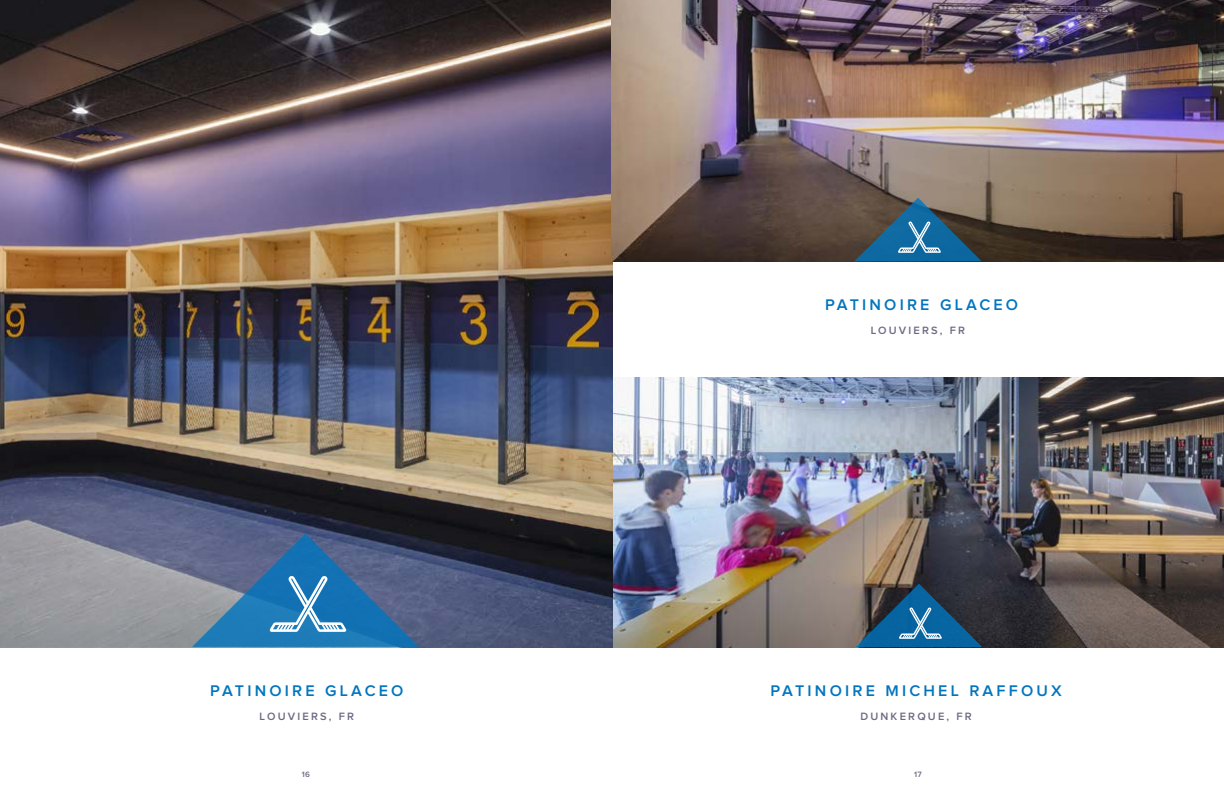
<style>
.page{position:relative;width:1224px;height:792px;background:#fff}
.page>*{position:absolute;margin:0;border:0;box-sizing:border-box;transform-origin:0 0}
.t1{font:600 16px "Proxima Nova";letter-spacing:.2em;color:#0075bf}
.t2{font:600 11px "Proxima Nova";letter-spacing:.2em;color:#6b6a82}
.t3{font:600 8px "Proxima Nova";color:#6b6a82}
</style>
<div class="page">
<img style="left:613px;top:377px;width:611px;height:270px">
<img style="left:0;top:0;width:613px;height:647px">
<img style="left:612px;top:0;width:612px;height:261px">
<svg style="left:855px;top:198px;width:126px;height:63px;background:#406276"></svg>
<svg style="left:855px;top:584px;width:127px;height:63px;background:#2c5572"></svg>
<svg style="left:192px;top:533px;width:227px;height:114px;background:#4573a0"></svg>
<p class="t1" style="left:210px;top:683px;width:195px">PATINOIRE GLACEO</p>
<p class="t2" style="left:260px;top:711px;width:96px">LOUVIERS, FR</p>
<p class="t1" style="left:825px;top:297px;width:195px">PATINOIRE GLACEO</p>
<p class="t2" style="left:871px;top:325px;width:96px">LOUVIERS, FR</p>
<p class="t1" style="left:771px;top:683px;width:293px">PATINOIRE MICHEL RAFFOUX</p>
<p class="t2" style="left:860px;top:711px;width:113px">DUNKERQUE, FR</p>
<p class="t3" style="left:302px;top:770px;width:10px">16</p>
<p class="t3" style="left:914px;top:770px;width:9px">17</p>
</div>
